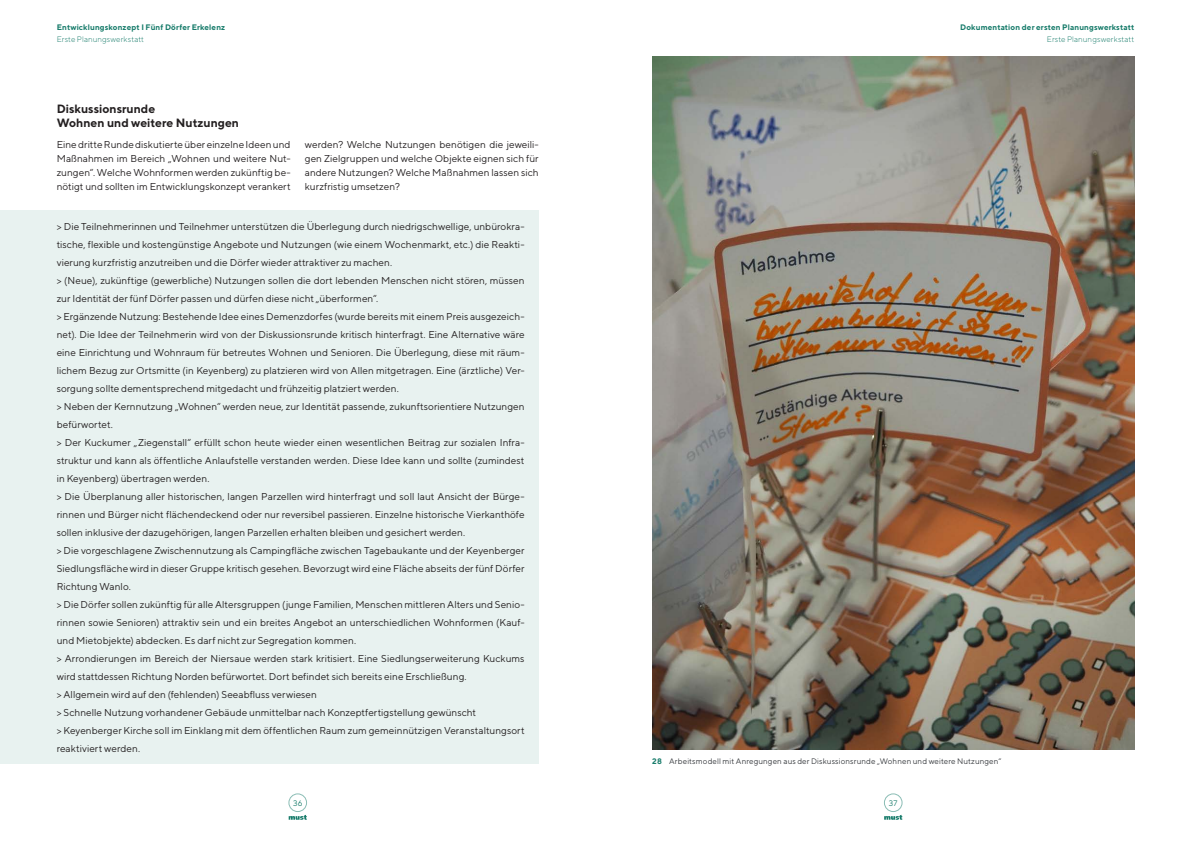
<style>
.page{position:relative;width:1191px;height:842px;background:#fff}
.page>*{position:absolute;margin:0;border:0;box-sizing:border-box;transform-origin:0 0}
.X_X_X_X_Zwischentitel_12___14_Bold_OHNE_{font:700 12px "TT Norms";color:#231f20}
.Fließtext_10___14_regular{font:10px/18px "TT Norms";letter-spacing:.005em;color:#231f20;text-align:justify}
.Fließtext_10___14_regular_MIT_Absatz{font:10px/14px "TT Norms";color:#231f20;text-align:justify}
.t1{font:700 8px "TT Norms";letter-spacing:.015em;color:#187c6b}
.t2{font:8px "TT Norms";letter-spacing:.01em;color:#393c40}
.t3{font:300 8px "TT Norms";letter-spacing:.015em;color:#187c6b}
.t4{font:8px "TT Norms";color:#187c6b}
.s1{font-weight:700;color:#187c6b}
</style>
<div class="page">
<div style="left:289px;top:794px;width:18px;height:18px;border:1px solid #8bbdb5;border-radius:50%"></div>
<div style="left:884px;top:794px;width:18px;height:18px;border:1px solid #8bbdb5;border-radius:50%"></div>
<svg style="left:289px;top:815px;width:18px;height:5px"></svg>
<svg style="left:884px;top:815px;width:18px;height:5px"></svg>
<img style="left:652px;top:57px;width:482px;height:693px">
<div style="left:0;top:210px;width:539px;height:554px;background:#e8f2f0"></div>
<p class="t1" style="left:57px;top:23px;width:170px">Entwicklungskonzept I Fünf Dörfer Erkelenz</p>
<p class="t3" style="left:57px;top:35px;width:89px">Erste Planungswerkstatt</p>
<p class="X_X_X_X_Zwischentitel_12___14_Bold_OHNE_" style="left:57px;top:101px;width:100px">Diskussionsrunde</p>
<p class="X_X_X_X_Zwischentitel_12___14_Bold_OHNE_" style="left:57px;top:115px;width:184px">Wohnen und weitere Nutzungen</p>
<p class="Fließtext_10___14_regular_MIT_Absatz" style="left:57px;top:137px;width:235px">Eine dritte Runde diskutierte über einzelne Ideen und Maßnahmen im Bereich „Wohnen und weitere Nut&shy;zungen“. Welche Wohnformen werden zukünftig be&shy;nötigt und sollten im Entwicklungskonzept verankert</p>
<p class="Fließtext_10___14_regular_MIT_Absatz" style="left:305px;top:137px;width:235px">werden? Welche Nutzungen benötigen die jeweili&shy;gen Zielgruppen und welche Objekte eignen sich für andere Nutzungen? Welche Maßnahmen lassen sich kurzfristig umsetzen?</p>
<p class="Fließtext_10___14_regular" style="left:57px;top:218px;width:469px">&gt; Die Teilnehmerinnen und Teilnehmer unterstützen die Überlegung durch niedrigschwellige, unbürokra&shy;tische, flexible und kostengünstige Angebote und Nutzungen (wie einem Wochenmarkt, etc.) die Reakti&shy;vierung kurzfristig anzutreiben und die Dörfer wieder attraktiver zu machen.</p>
<p class="Fließtext_10___14_regular" style="left:57px;top:272px;width:469px">&gt; (Neue), zukünftige (gewerbliche) Nutzungen sollen die dort lebenden Menschen nicht stören, müssen zur Identität der fünf Dörfer passen und dürfen diese nicht „überformen“.</p>
<p class="Fließtext_10___14_regular" style="left:57px;top:308px;width:469px">&gt; Ergänzende Nutzung: Bestehende Idee eines Demenzdorfes (wurde bereits mit einem Preis ausgezeich&shy;net). Die Idee der Teilnehmerin wird von der Diskussionsrunde kritisch hinterfragt. Eine Alternative wäre eine Einrichtung und Wohnraum für betreutes Wohnen und Senioren. Die Überlegung, diese mit räum&shy;lichem Bezug zur Ortsmitte (in Keyenberg) zu platzieren wird von Allen mitgetragen. Eine (ärztliche) Ver&shy;sorgung sollte dementsprechend mitgedacht und frühzeitig platziert werden.</p>
<p class="Fließtext_10___14_regular" style="left:57px;top:398px;width:469px">&gt; Neben der Kernnutzung „Wohnen“ werden neue, zur Identität passende, zukunftsorientiere Nutzungen befürwortet.</p>
<p class="Fließtext_10___14_regular" style="left:57px;top:434px;width:469px">&gt; Der Kuckumer „Ziegenstall“ erfüllt schon heute wieder einen wesentlichen Beitrag zur sozialen Infra&shy;struktur und kann als öffentliche Anlaufstelle verstanden werden. Diese Idee kann und sollte (zumindest in Keyenberg) übertragen werden.</p>
<p class="Fließtext_10___14_regular" style="left:57px;top:488px;width:469px">&gt; Die Überplanung aller historischen, langen Parzellen wird hinterfragt und soll laut Ansicht der Bürge&shy;rinnen und Bürger nicht flächendeckend oder nur reversibel passieren. Einzelne historische Vierkanthöfe sollen inklusive der dazugehörigen, langen Parzellen erhalten bleiben und gesichert werden.</p>
<p class="Fließtext_10___14_regular" style="left:57px;top:542px;width:469px">&gt; Die vorgeschlagene Zwischennutzung als Campingfläche zwischen Tagebaukante und der Keyenberger Siedlungsfläche wird in dieser Gruppe kritisch gesehen. Bevorzugt wird eine Fläche abseits der fünf Dörfer Richtung Wanlo.</p>
<p class="Fließtext_10___14_regular" style="left:57px;top:596px;width:469px">&gt; Die Dörfer sollen zukünftig für alle Altersgruppen (junge Familien, Menschen mittleren Alters und Senio&shy;rinnen sowie Senioren) attraktiv sein und ein breites Angebot an unterschiedlichen Wohnformen (Kauf&shy;und Mietobjekte) abdecken. Es darf nicht zur Segregation kommen.</p>
<p class="Fließtext_10___14_regular" style="left:57px;top:650px;width:469px">&gt; Arrondierungen im Bereich der Niersaue werden stark kritisiert. Eine Siedlungserweiterung Kuckums wird stattdessen Richtung Norden befürwortet. Dort befindet sich bereits eine Erschließung.</p>
<p class="Fließtext_10___14_regular" style="left:57px;top:686px;width:262px">&gt; Allgemein wird auf den (fehlenden) Seeabfluss verwiesen</p>
<p class="Fließtext_10___14_regular" style="left:57px;top:704px;width:421px">&gt; Schnelle Nutzung vorhandener Gebäude unmittelbar nach Konzeptfertigstellung gewünscht</p>
<p class="Fließtext_10___14_regular" style="left:57px;top:722px;width:469px">&gt; Keyenberger Kirche soll im Einklang mit dem öffentlichen Raum zum gemeinnützigen Veranstaltungsort reaktiviert werden.</p>
<p class="t1" style="left:960px;top:23px;width:175px">Dokumentation der ersten Planungswerkstatt</p>
<p class="t3" style="left:1047px;top:35px;width:89px">Erste Planungswerkstatt</p>
<p class="t2" style="left:652px;top:756px;width:350px"><span class="s1">28</span> Arbeitsmodell mit Anregungen aus der Diskussionsrunde „Wohnen und weitere Nutzungen“</p>
<p class="t4" style="left:293px;top:798px;width:11px">36</p>
<p class="t4" style="left:889px;top:798px;width:10px">37</p>
</div>
